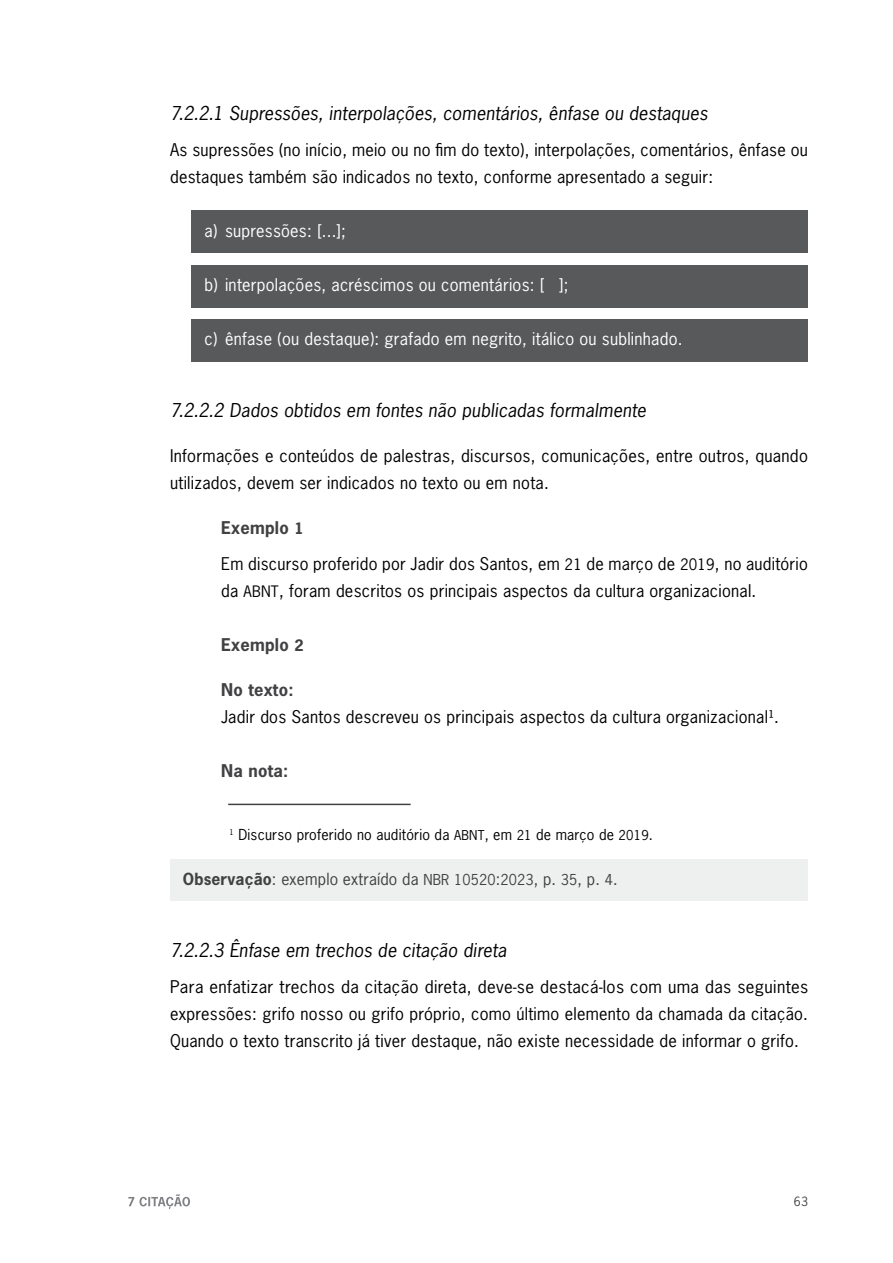
<style>
.page{position:relative;width:893px;height:1263px;background:#fff}
.page>*{position:absolute;margin:0;border:0;box-sizing:border-box;transform-origin:0 0}
.t1{font:italic 18px "News Gothic Std";letter-spacing:.01em;color:#000}
.t2{font:16.5px/27px "News Gothic Std";letter-spacing:.015em;color:#000}
.t3{font:16.5px "News Gothic Std";letter-spacing:.015em;color:#fff}
.t4{font:700 16.5px "News Gothic Std";letter-spacing:.015em;color:#414042}
.t5{font:15.75px "News Gothic Std";letter-spacing:.01em;color:#414042}
.t6{font:14.25px "News Gothic Std";letter-spacing:.015em;color:#000}
.t7{font:12px "News Gothic Std";color:#414042}
.s1{font-weight:700;color:#414042}
.s2{font-weight:700;font-size:14.85px;color:#414042}
.s3{font-size:14.85px}
.s4{font-size:12.9px}
.s5{font-weight:700}
.s6{font-size:14.1px}
</style>
<div class="page">
<svg style="left:128px;top:1194px;width:62px;height:15px"></svg>
<div style="left:191px;top:211px;width:617px;height:42px;background:#58595b"></div>
<div style="left:191px;top:265px;width:617px;height:42px;background:#58595b"></div>
<div style="left:191px;top:319px;width:617px;height:42px;background:#58595b"></div>
<div style="left:170px;top:860px;width:638px;height:41px;background:#eeefef"></div>
<hr style="left:228px;top:804px;width:183px;height:1px;background:#414042">
<p class="t1" style="left:170px;top:101px;width:539px">7.2.2.1 Supressões, interpolações, comentários, ênfase ou destaques</p>
<p class="t2" style="left:170px;top:136px;width:639px">As supressões (no início, meio ou no fim do texto), interpolações, comentários, ênfase ou destaques também são indicados no texto, conforme apresentado a seguir:</p>
<p class="t3" style="left:205px;top:220px;width:143px">a) supressões: [...];</p>
<p class="t3" style="left:205px;top:274px;width:366px">b) interpolações, acréscimos ou comentários: [ ];</p>
<p class="t3" style="left:205px;top:328px;width:479px">c) ênfase (ou destaque): grafado em negrito, itálico ou sublinhado.</p>
<p class="t1" style="left:170px;top:398px;width:478px">7.2.2.2 Dados obtidos em fontes não publicadas formalmente</p>
<p class="t2" style="left:170px;top:442px;width:639px">Informações e conteúdos de palestras, discursos, comunicações, entre outros, quando utilizados, devem ser indicados no texto ou em nota.</p>
<p class="t2" style="left:221px;top:509px;width:588px;line-height:36px"><span class="s1">Exemplo</span> <span class="s2">1<br></span>Em discurso proferido por Jadir dos Santos, em <span class="s3">21</span> de março de <span class="s3">2019</span>, no auditório</p>
<p class="t2" style="left:221px;top:577px;width:537px">da <span class="s3">ABNT</span>, foram descritos os principais aspectos da cultura organizacional.</p>
<p class="t4" style="left:221px;top:633px;width:84px">Exemplo <span class="s3">2</span></p>
<p class="t4" style="left:221px;top:678px;width:74px">No texto:</p>
<p class="t2" style="left:221px;top:703px;width:559px">Jadir dos Santos descreveu os principais aspectos da cultura organizacional¹.</p>
<p class="t4" style="left:221px;top:759px;width:69px">Na nota:</p>
<p class="t6" style="left:230px;top:825px;width:425px"><sup>1</sup> Discurso proferido no auditório da <span class="s4">ABNT</span>, em <span class="s4">21</span> de março de <span class="s4">2019</span>.</p>
<p class="t5" style="left:183px;top:868px;width:436px"><span class="s5">Observação</span>: exemplo extraído da <span class="s6">NBR 10520</span>:<span class="s6">2023</span>, p. <span class="s6">35</span>, p. <span class="s6">4</span>.</p>
<p class="t1" style="left:170px;top:938px;width:338px">7.2.2.3 Ênfase em trechos de citação direta</p>
<p class="t2" style="left:170px;top:973px;width:640px;text-align:justify">Para enfatizar trechos da citação direta, deve-se destacá-los com uma das seguintes expressões: grifo nosso ou grifo próprio, como último elemento da chamada da citação.<br>Quando o texto transcrito já tiver destaque, não existe necessidade de informar o grifo.</p>
<p class="t7" style="left:794px;top:1194px;width:16px">63</p>
</div>
